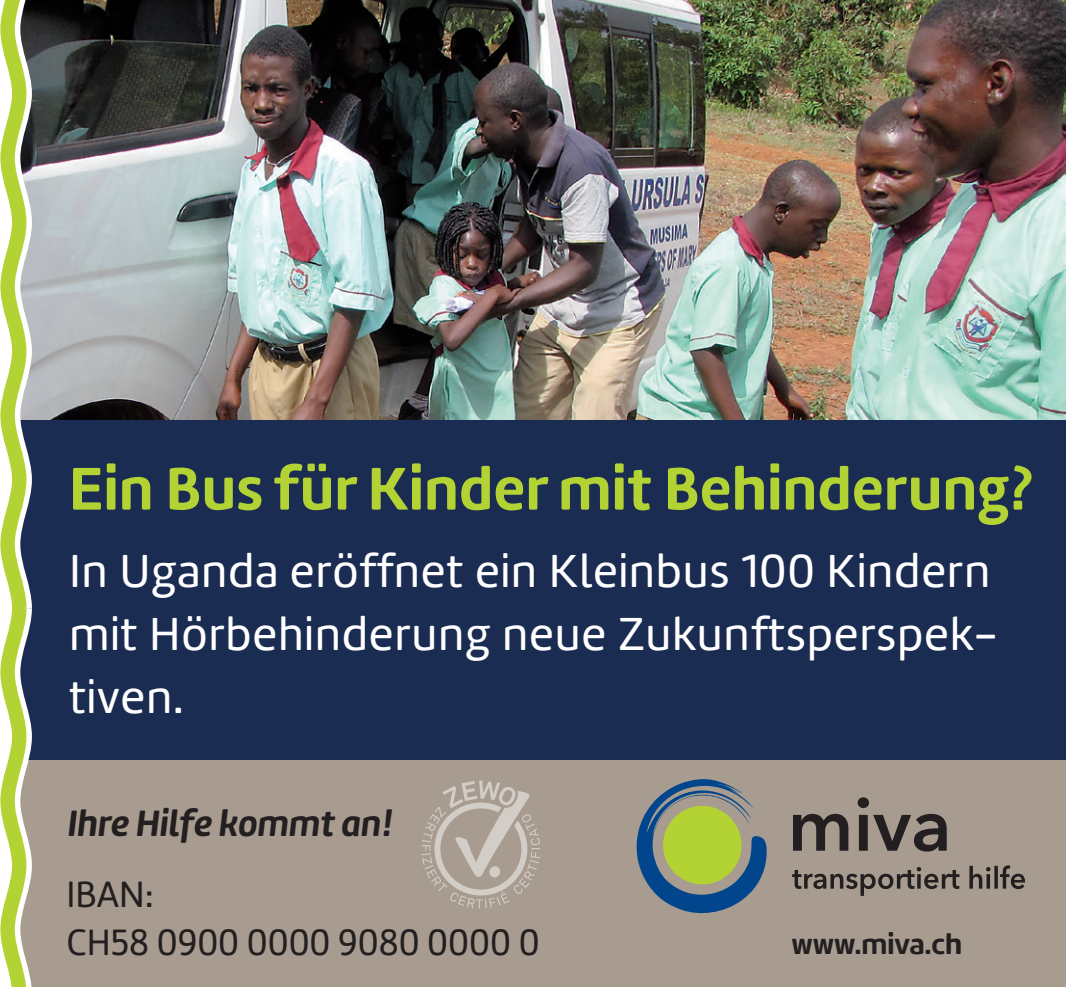
<style>
.page{position:relative;width:1066px;height:987px;background:#fff}
.page>*{position:absolute;margin:0;border:0;box-sizing:border-box;transform-origin:0 0}
.Titel{font:62.4px "Marine Rounded Bold";letter-spacing:.01em;color:#b3d234}
.Fliesstext{font:48px/62.8px "Marine Rounded Regular";letter-spacing:.015em;color:#fff}
.Fliesstext_klein{font:38px "Marine Rounded Regular";color:#231f20}
.Fliesstext_klein-2{font:38px "Marine Rounded Bold Italic";color:#231f20}
.Claim{font:29.6px "Marine Rounded Bold";color:#231f20}
</style>
<div class="page">
<div style="left:17px;top:0;width:1049px;height:986px;background:#1b2c52"></div>
<div style="left:17px;top:760px;width:1049px;height:226px;background:#a89c90"></div>
<svg style="left:636px;top:779px;width:131px;height:135px"></svg>
<div style="left:663px;top:805px;width:78px;height:79px;background:#b3d234;border-radius:50%"></div>
<svg style="left:793px;top:797px;width:154px;height:54px"></svg>
<svg style="left:792px;top:865px;width:233px;height:30px"></svg>
<svg style="left:421px;top:780px;width:119px;height:128px"></svg>
<img style="left:36px;top:0;width:1030px;height:420px">
<svg style="left:0;top:0;width:36px;height:986px"></svg>
<p class="Titel" style="left:69px;top:448px;width:965px">Ein Bus für Kinder mit Behinderung?</p>
<p class="Fliesstext" style="left:69px;top:539px;width:930px">In Uganda eröffnet ein Kleinbus 100 Kindern mit Hörbehinderung neue Zukunftsperspek&shy;tiven.</p>
<p class="Fliesstext_klein-2" style="left:66px;top:798px;width:326px">Ihre Hilfe kommt an!</p>
<p class="Fliesstext_klein" style="left:66px;top:870px;width:89px">IBAN:</p>
<p class="Fliesstext_klein" style="left:66px;top:918px;width:475px">CH58 0900 0000 9080 0000 0</p>
<p class="Claim" style="left:791px;top:925px;width:172px">www.miva.ch</p>
</div>
